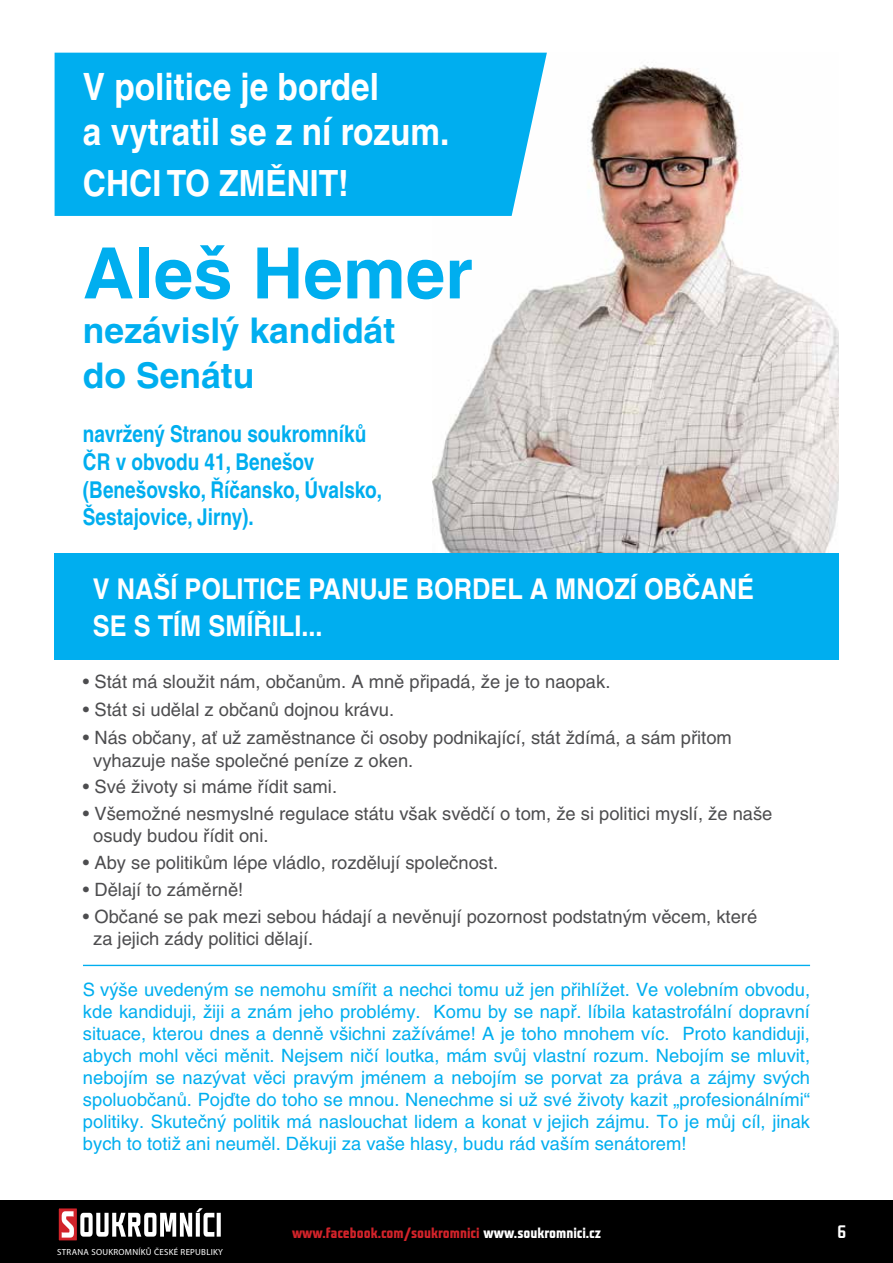
<style>
.page{position:relative;width:893px;height:1263px;background:#fff}
.page>*{position:absolute;margin:0;border:0;box-sizing:border-box;transform-origin:0 0}
.t1{font:700 70.8px "Helvetica CE";color:#00aeef}
.t2{font:700 condensed 37.65px/45.2px "Helvetica CE";color:#fff;scale:1.08 1}
.t3{font:700 condensed 36.15px "Helvetica CE";color:#fff;scale:1.08 1}
.t4{font:700 35.4px/45px "Helvetica CE";color:#00aeef}
.t5{font:700 condensed 28.65px/36.8px "Helvetica CE";color:#fff;scale:1.08 1}
.t6{font:700 condensed 23.25px/27.8px "Helvetica CE";color:#00aeef}
.t7{font:18.3px/22px "Helvetica CE";color:#00aeef;text-align:justify}
.t8{font:18.3px/22px "Helvetica CE";color:#4d4d4f}
.t9{font:18px "Teuton Fett";color:#fff}
.t10{font:700 15px "Teuton Normal CE";color:#d2232a}
.t11{font:8.85px "Myriad Pro";letter-spacing:.03em;color:#fff}
.s1{color:#fff}
</style>
<div class="page">
<div style="left:0;top:1200px;width:893px;height:63px;background:#000"></div>
<div style="left:58px;top:1207px;width:20px;height:34px;background:#d2232a"></div>
<div style="left:56px;top:1206px;width:23px;height:37px;border:2px solid #000"></div>
<svg style="left:62px;top:1211px;width:12px;height:26px"></svg>
<svg style="left:80px;top:1208px;width:141px;height:28px"></svg>
<img style="left:432px;top:65px;width:407px;height:488px">
<div style="left:55px;top:53px;width:492px;height:163px;background:#00aeef"></div>
<div style="left:55px;top:553px;width:784px;height:106px;background:#00aeef"></div>
<hr style="left:83px;top:965px;width:727px;height:1px;background:#00aeef">
<h2 class="t2" style="left:83px;top:63px;width:341px">V politice je bordel<br>a vytratil se z ní rozum.</h2>
<h3 class="t3" style="left:83px;top:162px;width:248px">CHCI TO ZMĚNIT!</h3>
<h1 class="t1" style="left:83px;top:233px;width:391px">Aleš Hemer</h1>
<h3 class="t4" style="left:83px;top:308px;width:314px">nezávislý kandidát do Senátu</h3>
<p class="t6" style="left:83px;top:420px;width:301px">navržený Stranou soukromníků<br>ČR v obvodu 41, Benešov (Benešovsko, Říčansko, Úvalsko,<br>Šestajovice, Jirny).</p>
<h3 class="t5" style="left:93px;top:570px;width:613px">V NAŠÍ POLITICE PANUJE BORDEL A MNOZÍ OBČANÉ<br>SE S TÍM SMÍŘILI...</h3>
<p class="t8" style="left:83px;top:671px;width:529px">• Stát má sloužit nám, občanům. A mně připadá, že je to naopak.</p>
<p class="t8" style="left:83px;top:699px;width:313px">• Stát si udělal z občanů dojnou krávu.</p>
<p class="t8" style="left:93px;top:727px;width:640px;text-indent:-10px">• Nás občany, ať už zaměstnance či osoby podnikající, stát ždímá, a sám přitom vyhazuje naše společné peníze z oken.</p>
<p class="t8" style="left:83px;top:776px;width:256px">• Své životy si máme řídit sami.</p>
<p class="t8" style="left:93px;top:803px;width:681px;text-indent:-10px">• Všemožné nesmyslné regulace státu však svědčí o tom, že si politici myslí, že naše osudy budou řídit oni.</p>
<p class="t8" style="left:83px;top:851px;width:417px">• Aby se politikům lépe vládlo, rozdělují společnost.</p>
<p class="t8" style="left:83px;top:878px;width:162px">• Dělají to záměrně!</p>
<p class="t8" style="left:93px;top:905px;width:666px;text-indent:-10px">• Občané se pak mezi sebou hádají a nevěnují pozornost podstatným věcem, které za jejich zády politici dělají.</p>
<p class="t7" style="left:83px;top:979px;width:729px">S výše uvedeným se nemohu smířit a nechci tomu už jen přihlížet. Ve volebním obvodu, kde kandiduji, žiji a znám jeho problémy. Komu by se např. líbila katastrofální dopravní situace, kterou dnes a denně všichni zažíváme! A je toho mnohem víc. Proto kandiduji, abych mohl věci měnit. Nejsem ničí loutka, mám svůj vlastní rozum. Nebojím se mluvit, nebojím se nazývat věci pravým jménem a nebojím se porvat za práva a zájmy svých spoluobčanů. Pojďte do toho se mnou. Nenechme si už své životy kazit „profesionálními“ politiky. Skutečný politik má naslouchat lidem a konat v jejich zájmu. To je můj cíl, jinak bych to totiž ani neuměl. Děkuji za vaše hlasy, budu rád vaším senátorem!</p>
<p class="t11" style="left:57px;top:1246px;width:167px">STRANA SOUKROMNÍKŮ ČESKÉ REPUBLIKY</p>
<p class="t10" style="left:292px;top:1225px;width:310px">www.facebook.com/soukromnici <span class="s1">www.soukromnici.cz</span></p>
<p class="t9" style="left:837px;top:1222px;width:11px">6</p>
</div>
